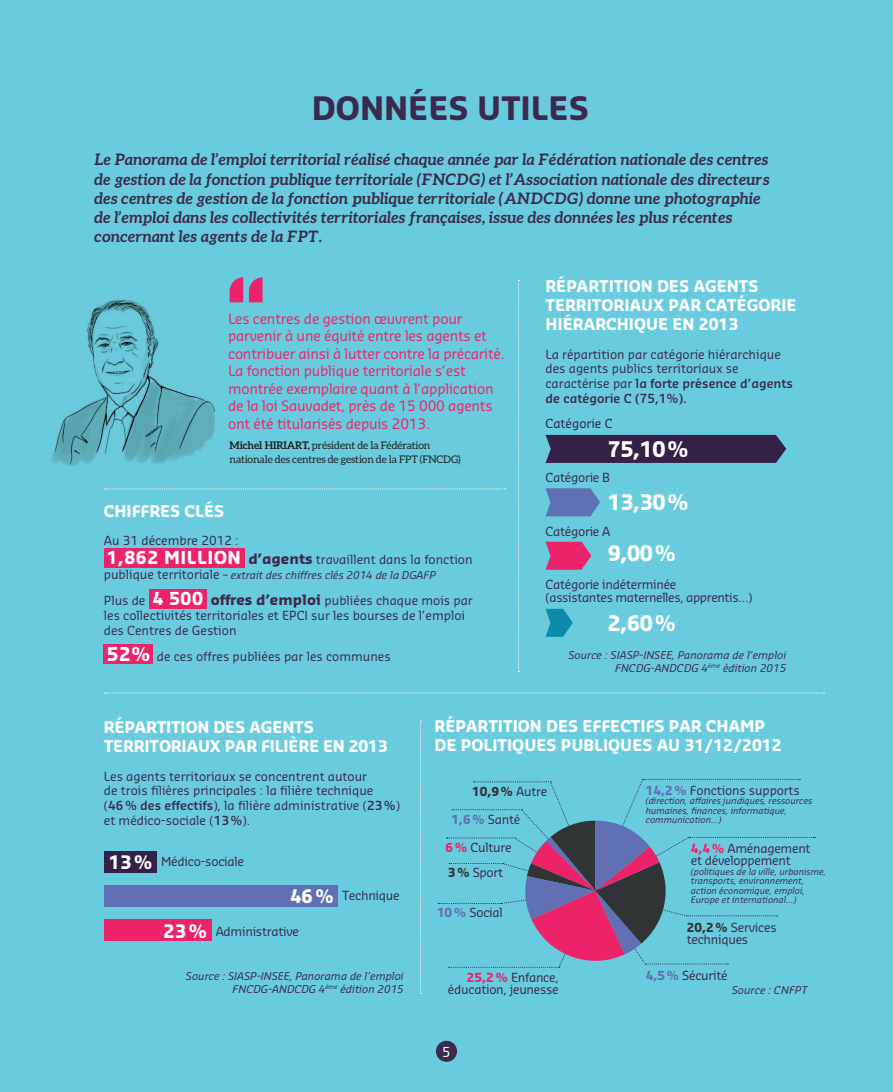
<style>
.page{position:relative;width:893px;height:1092px;background:#fff}
.page>*{position:absolute;margin:0;border:0;box-sizing:border-box;transform-origin:0 0}
.t1{font:700 31.5px "Sansa Std";color:#3c294f}
.t2{font:700 21px "Sansa Std";letter-spacing:-.02em;color:#fff}
.t3{font:italic 700 15.75px/19.2px "Aleo";color:#3c294f}
.t4{font:700 15.75px/18.9px "Sansa Std";color:#fff}
.t5{font:14px/17.5px "Sansa Std";letter-spacing:-.015em;color:#ed236a}
.t6{font:13.47px "Sansa Std";color:#fff}
.t7{font:12.25px/14.9px "Sansa Std";color:#3c294f}
.t8{font:12.25px/12.2px "Sansa Std";letter-spacing:-.02em;color:#3c294f}
.t9{font:12.25px/13.1px "Sansa Std";letter-spacing:-.03em;color:#3c294f}
.t10{font:12.25px "Sansa Std";color:#342147}
.t11{font:700 12.25px "Sansa Std";color:#313434}
.t12{font:italic 10.5px/12.6px "Sansa Std";color:#3c294f;text-align:right}
.t13{font:10.5px/13.1px "Aleo";letter-spacing:-.01em;color:#231f20}
.t14{font:italic 8.75px/9.6px "Sansa Std";color:#3c294f}
.s1{font-weight:700}
.s2{font-weight:700;font-size:17.5px;color:#fff}
.s3{font-weight:700;font-size:14px}
.s4{font-style:normal;font-size:12.25px}
.s5{font-weight:700;font-size:18.72px;color:#fff}
.s6{font-weight:600}
.s7{font-weight:700;font-size:18.2px;color:#fff}
.s8{font-weight:400;color:#3c294f}
.s9{font-weight:700;color:#5f71b4}
.s10{font-weight:700;color:#ed236a}
.s11{font-weight:700;color:#313434}
</style>
<div class="page">
<div style="left:0;top:0;width:893px;height:1091px;background:#69ccde"></div>
<svg style="left:518px;top:280px;width:2px;height:392px"></svg>
<svg style="left:420px;top:720px;width:1px;height:273px"></svg>
<svg style="left:105px;top:692px;width:719px;height:1px"></svg>
<svg style="left:105px;top:488px;width:401px;height:1px"></svg>
<svg style="left:230px;top:277px;width:13px;height:25px"></svg>
<svg style="left:249px;top:277px;width:14px;height:25px"></svg>
<svg style="left:545px;top:435px;width:241px;height:28px;background:#35274c"></svg>
<svg style="left:546px;top:488px;width:54px;height:28px;background:#607db9"></svg>
<svg style="left:546px;top:541px;width:45px;height:28px"></svg>
<svg style="left:546px;top:608px;width:27px;height:28px"></svg>
<div style="left:104px;top:851px;width:53px;height:21px;background:#342147"></div>
<div style="left:104px;top:919px;width:108px;height:22px;background:#ed236a"></div>
<div style="left:104px;top:885px;width:234px;height:22px;background:#5f71b4"></div>
<div style="left:103px;top:644px;width:49px;height:19px;background:#ed236a"></div>
<div style="left:104px;top:548px;width:141px;height:19px;background:#ed236a"></div>
<div style="left:149px;top:589px;width:58px;height:19px;background:#ed236a"></div>
<svg style="left:438px;top:778px;width:377px;height:190px"></svg>
<img style="left:51px;top:299px;width:164px;height:166px">
<div style="left:436px;top:1040px;width:21px;height:21px;background:#3c294f;border-radius:50%"></div>
<h1 class="t1" style="left:312px;top:87px;width:278px">DONNÉES UTILES</h1>
<p class="t3" style="left:94px;top:150px;width:677px">Le Panorama de l’emploi territorial réalisé chaque année par la Fédération nationale des centres de gestion de la fonction publique territoriale (FNCDG) et l’Association nationale des directeurs des centres de gestion de la fonction publique territoriale (ANDCDG) donne une photographie de l’emploi dans les collectivités territoriales françaises, issue des données les plus récentes concernant les agents de la FPT.</p>
<p class="t5" style="left:228px;top:309px;width:278px">Les centres de gestion œuvrent pour parvenir à une équité entre les agents et contribuer ainsi à lutter contre la précarité.<br>La fonction publique territoriale s’est montrée exemplaire quant à l’application de la loi Sauvadet, près de 15 000 agents ont été titularisés depuis 2013.</p>
<p class="t13" style="left:230px;top:439px;width:233px"><span class="s1">Michel HIRIARt,</span> président de la Fédération nationale des centres de gestion de la FPT (FNCDG)</p>
<p class="t4" style="left:104px;top:500px;width:122px">CHIFFRES CLÉS</p>
<p class="t7" style="left:104px;top:530px;width:370px;line-height:19.2px">Au 31 décembre 2012 :<br><span class="s2">1,862 MILLION</span> <span class="s3">D’AGENTS</span> travaillent dans la fonction</p>
<p class="t12" style="left:104px;top:568px;width:333px"><span class="s4">publique territoriale</span> – extrait des chiffres clés 2014 de la DGAFP</p>
<p class="t7" style="left:104px;top:592px;width:370px">Plus de <span class="s2">4 500</span> <span class="s3">OFFRES D’EMPLOI</span> publiées chaque mois par les collectivités territoriales et EPCI sur les bourses de l’emploi des Centres de Gestion</p>
<p class="t7" style="left:107px;top:648px;width:285px"><span class="s5">52%</span> de ces offres publiées par les communes</p>
<p class="t4" style="left:545px;top:276px;width:253px">RÉPARTITION DES AGENTS<br>TERRITORIAUX PAR CATÉGORIE<br>HIÉRARCHIQUE EN 2013</p>
<p class="t7" style="left:545px;top:346px;width:249px">La répartition par catégorie hiérarchique des agents publics territoriaux se caractérise par <span class="s6">la forte présence d’agents de catégorie c (75,1%).</span></p>
<p class="t10" style="left:546px;top:415px;width:68px">Catégorie C</p>
<h2 class="t2" style="left:608px;top:435px;width:83px">75,10 %</h2>
<p class="t8" style="left:546px;top:470px;width:66px">Catégorie B</p>
<h2 class="t2" style="left:608px;top:488px;width:83px">13,30 %</h2>
<h2 class="t2" style="left:608px;top:539px;width:70px">9,00 %</h2>
<p class="t8" style="left:546px;top:524px;width:66px">Catégorie A</p>
<p class="t9" style="left:546px;top:577px;width:208px">Catégorie indéterminée<br>(assistantes maternelles, apprentis…)</p>
<h2 class="t2" style="left:608px;top:609px;width:70px">2,60 %</h2>
<p class="t12" style="left:568px;top:648px;width:219px">Source : SIASP-INSEE, Panorama de l’emploi<br>FNCDG-ANDCDG 4<sup>ème</sup> édition 2015</p>
<p class="t4" style="left:104px;top:717px;width:285px">RÉPARTITION DES AGENTS<br>TERRITORIAUX PAR FILIÈRE EN 2013</p>
<p class="t7" style="left:104px;top:767px;width:298px">Les agents territoriaux se concentrent autour<br>de trois filières principales : la filière technique<br>(<span class="s6">46 % des effectifs</span>), la filière administrative (<span class="s6">23 %</span>) et médico-sociale (<span class="s6">13 %</span>).</p>
<p class="t8" style="left:109px;top:855px;width:137px"><span class="s7">13 %</span> Médico-sociale</p>
<p class="t8" style="left:290px;top:888px;width:111px"><span class="s7">46 %</span> Technique</p>
<p class="t8" style="left:163px;top:924px;width:137px"><span class="s7">23 %</span> Administrative</p>
<p class="t12" style="left:186px;top:969px;width:219px">Source : SIASP-INSEE, Panorama de l’emploi<br>FNCDG-ANDCDG 4<sup>ème</sup> édition 2015</p>
<p class="t4" style="left:435px;top:716px;width:348px">RÉPARTITION DES EFFECTIFS PAR CHAMP<br>DE POLITIQUES PUBLIQUES AU 31/12/2012</p>
<p class="t11" style="left:472px;top:782px;width:77px">10,9 % <span class="s8">Autre</span></p>
<p class="t7" style="left:451px;top:811px;width:70px"><span class="s9">1,6 %</span> Santé</p>
<p class="t8" style="left:446px;top:840px;width:67px"><span class="s10">6 %</span> Culture</p>
<p class="t7" style="left:448px;top:864px;width:57px"><span class="s11">3 %</span> Sport</p>
<p class="t7" style="left:437px;top:904px;width:67px"><span class="s9">10 %</span> Social</p>
<p class="t7" style="left:646px;top:781px;width:156px"><span class="s9">14,2 %</span> Fonctions supports</p>
<p class="t14" style="left:646px;top:795px;width:168px">(direction, affaires juridiques, ressources humaines, finances, informatique, communication…)</p>
<p class="t8" style="left:691px;top:841px;width:121px"><span class="s10">4,4 %</span> Aménagement et développement</p>
<p class="t14" style="left:691px;top:866px;width:137px">(politiques de la ville, urbanisme, transports, environnement, action économique, emploi,<br>Europe et international…)</p>
<p class="t8" style="left:687px;top:920px;width:91px"><span class="s11">20,2 %</span> Services techniques</p>
<p class="t8" style="left:467px;top:970px;width:93px"><span class="s10">25,2 %</span> Enfance,</p>
<p class="t8" style="left:646px;top:968px;width:84px"><span class="s9">4,5 %</span> Sécurité</p>
<p class="t8" style="left:448px;top:982px;width:112px">éducation, jeunesse</p>
<p class="t12" style="left:732px;top:982px;width:77px">Source : CNFPT</p>
<p class="t6" style="left:442px;top:1042px;width:10px">5</p>
</div>
